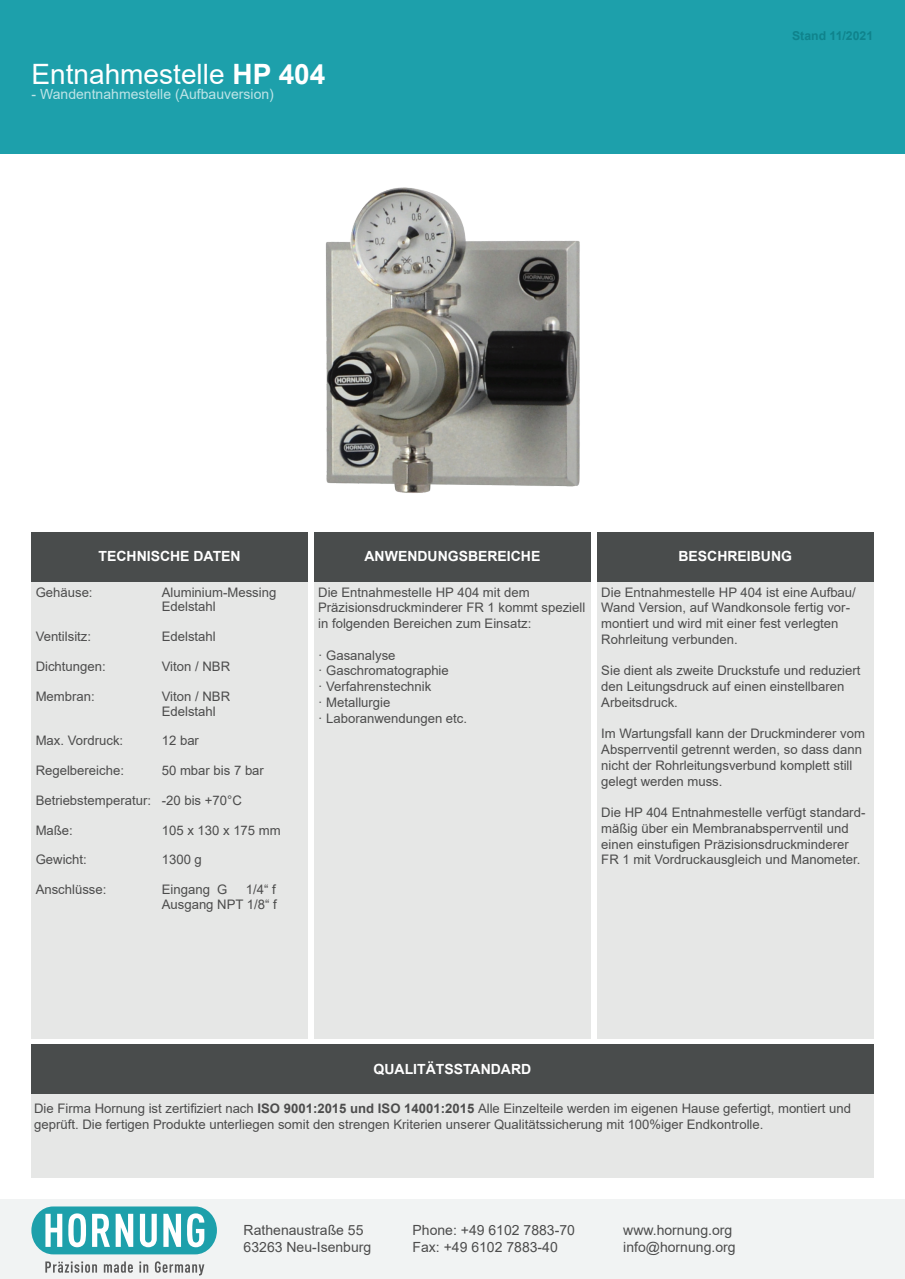
<style>
.page{position:relative;width:905px;height:1279px;background:#fff}
.page>*{position:absolute;margin:0;border:0;box-sizing:border-box;transform-origin:0 0}
.t1{font:28px "Arial";color:#fff}
.t2{font:14px/16.8px "Arial";color:#4c4c4c}
.t3{font:700 14px "Arial";color:#fff}
.t4{font:14px "Arial";color:#bee4e7}
.t5{font:13.12px/15.8px "Arial";color:#4c4c4c}
.t6{font:700 12.25px "Arial";color:#0f838c}
.s1{font-weight:700}
</style>
<div class="page">
<div style="left:0;top:0;width:904px;height:153px;background:#1da0ab"></div>
<div style="left:31px;top:532px;width:276px;height:506px;background:#e6e7e6"></div>
<div style="left:31px;top:532px;width:276px;height:49px;background:#494c4c"></div>
<div style="left:314px;top:532px;width:277px;height:506px;background:#e6e7e6"></div>
<div style="left:314px;top:532px;width:277px;height:49px;background:#494c4c"></div>
<div style="left:597px;top:532px;width:276px;height:506px;background:#e6e7e6"></div>
<div style="left:597px;top:532px;width:276px;height:49px;background:#494c4c"></div>
<div style="left:31px;top:1044px;width:842px;height:133px;background:#e6e7e6"></div>
<div style="left:31px;top:1044px;width:842px;height:50px;background:#494c4c"></div>
<div style="left:0;top:1198px;width:904px;height:80px;background:#f1f3f3"></div>
<svg style="left:45px;top:1261px;width:159px;height:14px"></svg>
<svg style="left:31px;top:1206px;width:186px;height:48px"></svg>
<img style="left:149px;top:153px;width:586px;height:340px">
<h1 class="t1" style="left:32px;top:55px;width:295px">Entnahmestelle <span class="s1">HP 404</span></h1>
<p class="t4" style="left:32px;top:84px;width:244px">- Wandentnahmestelle (Aufbauversion)</p>
<p class="t6" style="left:792px;top:27px;width:83px">Stand 11/2021</p>
<p class="t3" style="left:98px;top:546px;width:144px">TECHNISCHE DATEN</p>
<p class="t3" style="left:364px;top:546px;width:177px">ANWENDUNGSBEREICHE</p>
<p class="t3" style="left:678px;top:546px;width:115px">BESCHREIBUNG</p>
<p class="t5" style="left:36px;top:584px;width:58px">Gehäuse:</p>
<p class="t5" style="left:162px;top:584px;width:116px;line-height:14.9px">Aluminium-Messing<br>Edelstahl</p>
<p class="t5" style="left:36px;top:628px;width:57px">Ventilsitz:</p>
<p class="t5" style="left:162px;top:628px;width:55px">Edelstahl</p>
<p class="t5" style="left:36px;top:658px;width:72px">Dichtungen:</p>
<p class="t5" style="left:162px;top:658px;width:70px">Viton / NBR</p>
<p class="t5" style="left:36px;top:688px;width:61px">Membran:</p>
<p class="t5" style="left:162px;top:688px;width:70px;line-height:14.9px">Viton / NBR<br>Edelstahl</p>
<p class="t5" style="left:36px;top:732px;width:89px">Max. Vordruck:</p>
<p class="t5" style="left:162px;top:732px;width:39px">12 bar</p>
<p class="t5" style="left:36px;top:762px;width:90px">Regelbereiche:</p>
<p class="t5" style="left:162px;top:762px;width:104px">50 mbar bis 7 bar</p>
<p class="t5" style="left:36px;top:792px;width:208px">Betriebstemperatur: -20 bis +70°C</p>
<p class="t5" style="left:36px;top:822px;width:39px">Maße:</p>
<p class="t5" style="left:162px;top:822px;width:120px">105 x 130 x 175 mm</p>
<p class="t5" style="left:36px;top:851px;width:53px">Gewicht:</p>
<p class="t5" style="left:162px;top:851px;width:42px">1300 g</p>
<p class="t5" style="left:36px;top:881px;width:72px">Anschlüsse:</p>
<p class="t5" style="left:162px;top:881px;width:67px">Eingang G</p>
<p class="t5" style="left:162px;top:882px;width:117px;line-height:14.9px;text-align:right">1/4“ f<br>Ausgang NPT 1/8“ f</p>
<p class="t5" style="left:318px;top:584px;width:268px">Die Entnahmestelle HP 404 mit dem<br>Präzisionsdruckminderer FR 1 kommt speziell in folgenden Bereichen zum Einsatz:</p>
<p class="t5" style="left:318px;top:647px;width:150px">· Gasanalyse<br>· Gaschromatographie<br>· Verfahrenstechnik<br>· Metallurgie<br>· Laboranwendungen etc.</p>
<p class="t5" style="left:601px;top:584px;width:256px">Die Entnahmestelle HP 404 ist eine Aufbau/ Wand Version, auf Wandkonsole fertig vor&shy;montiert und wird mit einer fest verlegten Rohrleitung verbunden.</p>
<p class="t5" style="left:601px;top:662px;width:260px">Sie dient als zweite Druckstufe und reduziert den Leitungsdruck auf einen einstellbaren<br>Arbeitsdruck.</p>
<p class="t5" style="left:601px;top:725px;width:265px">Im Wartungsfall kann der Druckminderer vom Absperrventil getrennt werden, so dass dann nicht der Rohrleitungsverbund komplett still gelegt werden muss.</p>
<p class="t5" style="left:601px;top:804px;width:265px">Die HP 404 Entnahmestelle verfügt standard&shy;mäßig über ein Membranabsperrventil und einen einstufigen Präzisionsdruckminderer FR 1 mit Vordruckausgleich und Manometer.</p>
<p class="t3" style="left:373px;top:1058px;width:159px">QUALITÄTSSTANDARD</p>
<p class="t5" style="left:34px;top:1100px;width:818px">Die Firma Hornung ist zertifiziert nach <span class="s1">ISO 9001:2015 und ISO 14001:2015</span> Alle Einzelteile werden im eigenen Hause gefertigt, montiert und geprüft. Die fertigen Produkte unterliegen somit den strengen Kriterien unserer Qualitätssicherung mit 100%iger Endkontrolle.</p>
<p class="t2" style="left:243px;top:1221px;width:129px">Rathenaustraße 55<br>63263 Neu-Isenburg</p>
<p class="t2" style="left:412px;top:1221px;width:164px">Phone: +49 6102 7883-70<br>Fax: +49 6102 7883-40</p>
<p class="t2" style="left:623px;top:1221px;width:114px">www.hornung.org info@hornung.org</p>
</div>
